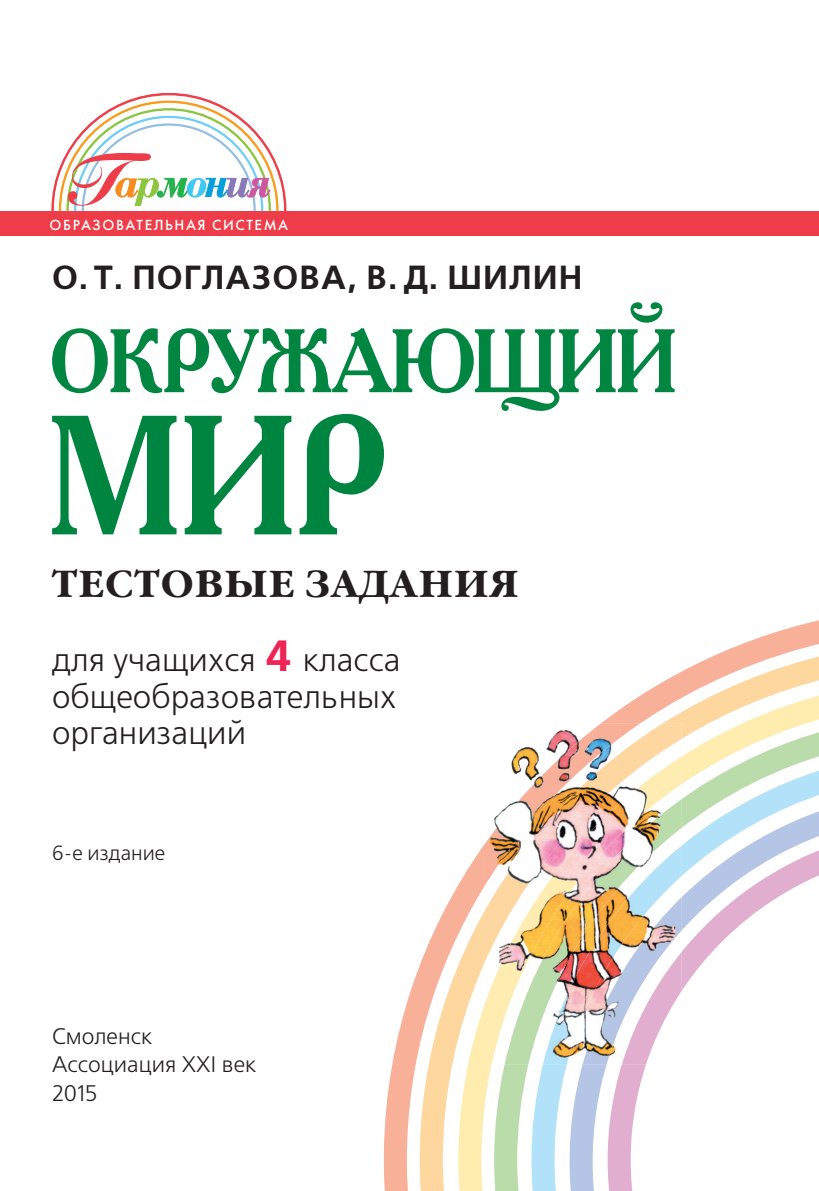
<style>
.page{position:relative;width:819px;height:1191px;background:#fff}
.page>*{position:absolute;margin:0;border:0;box-sizing:border-box;transform-origin:0 0}
.t1{font:700 37.45px "Garamond C";letter-spacing:.03em;color:#231f20}
.t2{font:700 33.43px "Free Set C";letter-spacing:.03em;color:#231f20}
.t3{font:32.73px/36.8px "Free Set C";color:#231f20}
.t4{font:22.4px/28.5px "Free Set C";color:#231f20}
.t5{font:20.47px "Free Set C";color:#231f20}
.t6{font:15.22px "Futura Medium C";letter-spacing:.1em;color:#fff}
.s1{font-weight:700;font-size:43.57px;color:#ee2554}
</style>
<div class="page">
<svg style="left:384px;top:620px;width:435px;height:571px"></svg>
<svg style="left:420px;top:653px;width:399px;height:538px"></svg>
<svg style="left:458px;top:692px;width:361px;height:499px"></svg>
<svg style="left:494px;top:729px;width:325px;height:462px"></svg>
<svg style="left:531px;top:767px;width:288px;height:424px"></svg>
<svg style="left:569px;top:807px;width:250px;height:384px"></svg>
<svg style="left:607px;top:845px;width:212px;height:346px"></svg>
<svg style="left:52px;top:414px;width:332px;height:120px"></svg>
<svg style="left:52px;top:302px;width:622px;height:109px"></svg>
<div style="left:0;top:211px;width:819px;height:25px;background:#ee3d49"></div>
<svg style="left:51px;top:92px;width:236px;height:119px"></svg>
<img style="left:483px;top:723px;width:198px;height:33px">
<img style="left:483px;top:756px;width:198px;height:308px">
<img style="left:504px;top:799px;width:177px;height:265px">
<img style="left:543px;top:845px;width:138px;height:219px">
<img style="left:582px;top:897px;width:99px;height:167px">
<img style="left:621px;top:951px;width:60px;height:113px">
<p class="t6" style="left:50px;top:219px;width:240px">ОБРАЗОВАТЕЛЬНАЯ СИСТЕМА</p>
<p class="t2" style="left:52px;top:264px;width:531px">О. Т. ПОГЛАЗОВА, В. Д. ШИЛИН</p>
<p class="t1" style="left:52px;top:568px;width:468px">ТЕСТОВЫЕ ЗАДАНИЯ</p>
<p class="t3" style="left:52px;top:644px;width:350px">для учащихся <span class="s1">4</span> класса общеобразовательных организаций</p>
<p class="t5" style="left:52px;top:845px;width:115px">6-е издание</p>
<p class="t4" style="left:52px;top:1023px;width:206px">Смоленск<br>Ассоциация XXI век<br>2015</p>
</div>
